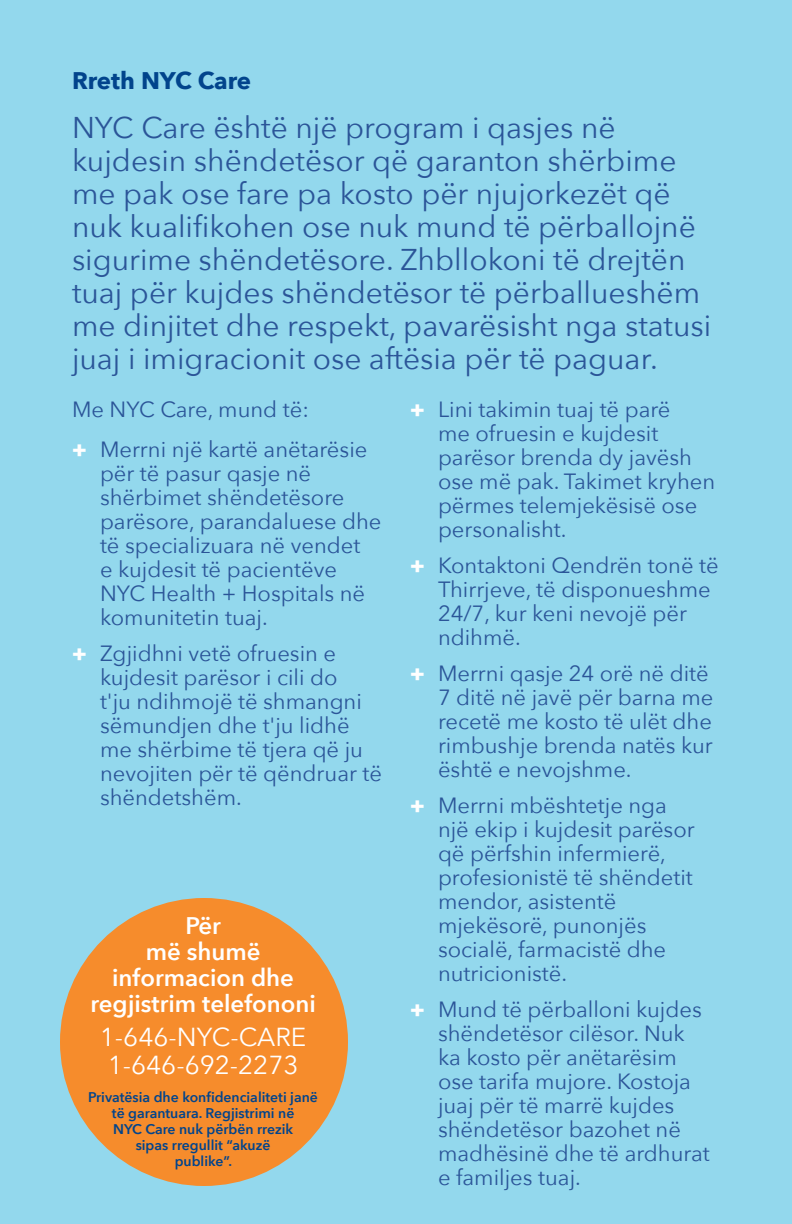
<style>
.page{position:relative;width:792px;height:1224px;background:#93d8ed}
.page>*{position:absolute;margin:0;border:0;box-sizing:border-box;transform-origin:0 0}
.text{font:30px/33px "Avenir Next";color:#2b5598}
.text_subhead{font:26px/28px "Avenir Next";color:#fff;text-align:center}
.text_subhead-2{font:600 24px/26px "Avenir Next";color:#fff;text-align:center}
.text_subhead-3{font:700 24px "Avenir Next";color:#01448c}
.text-2{font:22px/24px "Avenir Next";color:#2b5598}
.text_list{font:600 14px/16px "Avenir Next";color:#01448c;text-align:center}
.s1{font-weight:800;color:#fff}
</style>
<div class="page">
<div style="left:60px;top:898px;width:288px;height:288px;background:#f68c2c;border-radius:50%"></div>
<p class="text_subhead-3" style="left:72px;top:60px;width:181px">Rreth NYC Care</p>
<p class="text" style="left:72px;top:110px;width:641px">NYC Care është një program i qasjes në kujdesin shëndetësor që garanton shërbime me pak ose fare pa kosto për njujorkezët që nuk kualifikohen ose nuk mund të përballojnë sigurime shëndetësore. Zhbllokoni të drejtën tuaj për kujdes shëndetësor të përballueshëm me dinjitet dhe respekt, pavarësisht nga statusi juaj i imigracionit ose aftësia për të paguar.</p>
<p class="text-2" style="left:72px;top:396px;width:238px">Me NYC Care, mund të:</p>
<p class="text-2" style="left:100px;top:436px;width:283px;text-indent:-28px"><span class="s1">+</span> Merrni një kartë anëtarësie për të pasur qasje në shërbimet shëndetësore parësore, parandaluese dhe të specializuara në vendet<br>e kujdesit të pacientëve<br>NYC Health + Hospitals në komunitetin tuaj.</p>
<p class="text-2" style="left:100px;top:640px;width:284px;text-indent:-28px"><span class="s1">+</span> Zgjidhni vetë ofruesin e kujdesit parësor i cili do<br>t'ju ndihmojë të shmangni sëmundjen dhe t'ju lidhë me shërbime të tjera që ju nevojiten për të qëndruar të shëndetshëm.</p>
<p class="text-2" style="left:438px;top:396px;width:279px;text-indent:-28px"><span class="s1">+</span> Lini takimin tuaj të parë<br>me ofruesin e kujdesit parësor brenda dy javësh ose më pak. Takimet kryhen përmes telemjekësisë ose personalisht.</p>
<p class="text-2" style="left:438px;top:552px;width:282px;text-indent:-28px"><span class="s1">+</span> Kontaktoni Qendrën tonë të<br>Thirrjeve, të disponueshme<br>24/7, kur keni nevojë për ndihmë.</p>
<p class="text-2" style="left:438px;top:660px;width:277px;text-indent:-28px"><span class="s1">+</span> Merrni qasje 24 orë në ditë<br>7 ditë në javë për barna me recetë me kosto të ulët dhe rimbushje brenda natës kur është e nevojshme.</p>
<p class="text-2" style="left:438px;top:792px;width:258px;text-indent:-28px"><span class="s1">+</span> Merrni mbështetje nga një ekip i kujdesit parësor që përfshin infermierë, profesionistë të shëndetit mendor, asistentë mjekësorë, punonjës socialë, farmacistë dhe nutricionistë.</p>
<p class="text-2" style="left:438px;top:996px;width:273px;text-indent:-28px"><span class="s1">+</span> Mund të përballoni kujdes shëndetësor cilësor. Nuk ka kosto për anëtarësim ose tarifa mujore. Kostoja juaj për të marrë kujdes shëndetësor bazohet në madhësinë dhe të ardhurat e familjes tuaj.</p>
<p class="text_subhead-2" style="left:90px;top:913px;width:227px">Për<br>më shumë informacion dhe regjistrim telefononi</p>
<p class="text_subhead" style="left:100px;top:1022px;width:208px">1-646-NYC-CARE<br>1-646-692-2273</p>
<p class="text_list" style="left:88px;top:1089px;width:231px">Privatësia dhe konfidencialiteti janë të garantuara. Regjistrimi në<br>NYC Care nuk përbën rrezik<br>sipas rregullit “akuzë<br>publike”.</p>
</div>
